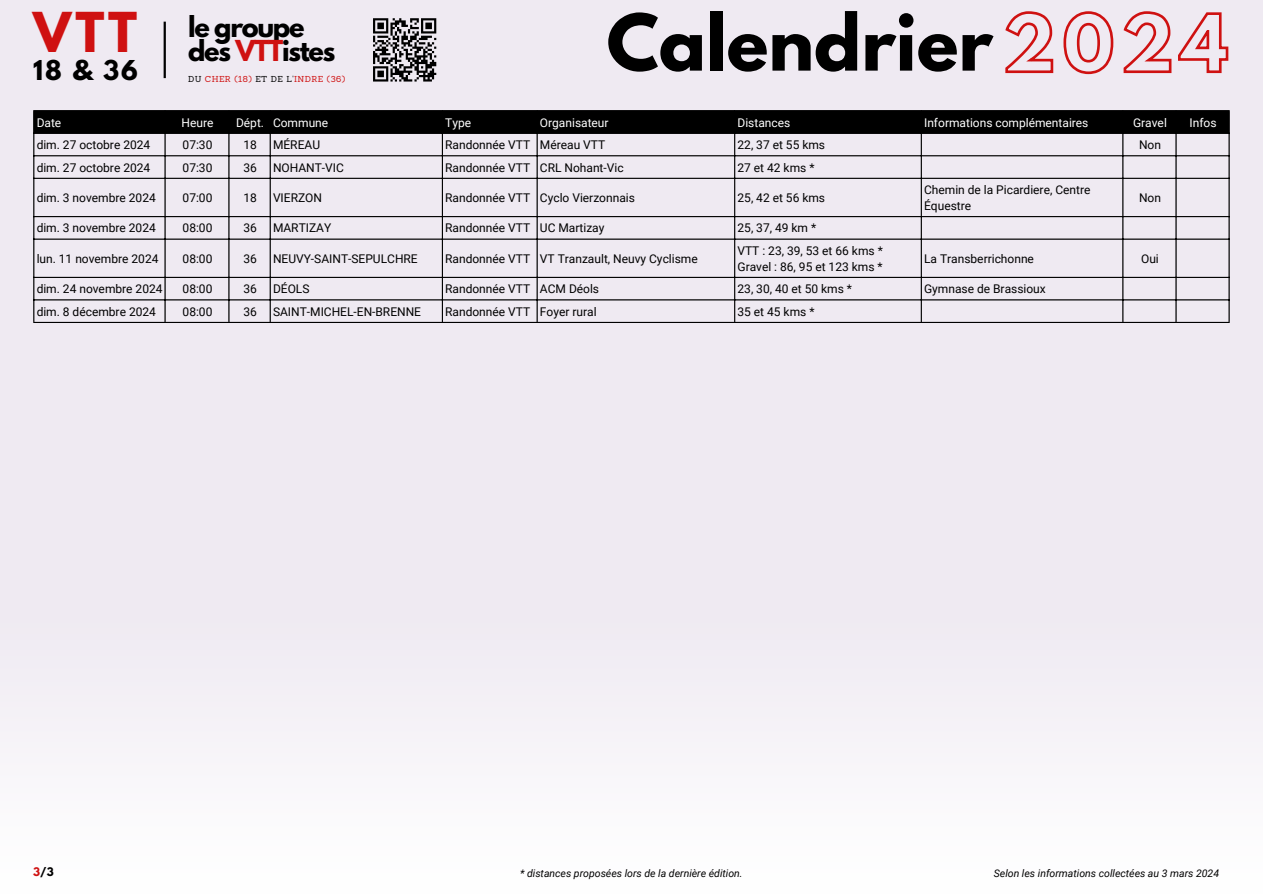
<style>
.page{position:relative;width:1263px;height:894px;background:#fff}
.page>*{position:absolute;margin:0;border:0;box-sizing:border-box;transform-origin:0 0}
.t1{font:700 69.15px "League Spartan";color:#000}
.t2{font:700 48.75px "League Spartan";color:#cf1111}
.t3{font:700 25.5px/23.7px "League Spartan";letter-spacing:-.05em;color:#000}
.t4{font:700 24.3px "League Spartan";color:#000}
.t5{font:12px/16px "Roboto";color:#000}
.t6{font:12px "Roboto";color:#fff}
.t7{font:italic 10.5px "Roboto";color:#000}
.t8{font:700 10.5px "League Spartan";color:#000}
.t9{font:8.4px "Sanchez";letter-spacing:.05em;color:#cf1111}
.s1{color:#cf1111}
.s2{color:#000}
.s3{font-size:70.35px;color:rgb(0 0 0/0)}
</style>
<div class="page">
<div style="left:0;top:0;width:1263px;height:893px;background:#efeaf2"></div>
<img style="left:0;top:244px;width:1263px;height:649px">
<div style="left:34px;top:111px;width:1194px;height:22px;background:#000"></div>
<hr style="left:33px;top:111px;width:1px;height:211px;background:#000">
<hr style="left:164px;top:111px;width:2px;height:211px;background:#000">
<hr style="left:228px;top:111px;width:2px;height:211px;background:#000">
<hr style="left:270px;top:111px;width:1px;height:211px;background:#000">
<hr style="left:442px;top:111px;width:1px;height:211px;background:#000">
<hr style="left:537px;top:111px;width:1px;height:211px;background:#000">
<hr style="left:734px;top:111px;width:1px;height:211px;background:#000">
<hr style="left:921px;top:111px;width:1px;height:211px;background:#000">
<hr style="left:1122px;top:111px;width:1px;height:211px;background:#000">
<hr style="left:1175px;top:111px;width:1px;height:211px;background:#000">
<hr style="left:1228px;top:111px;width:2px;height:211px;background:#000">
<hr style="left:33px;top:110px;width:1197px;height:1px;background:#000">
<hr style="left:33px;top:133px;width:1197px;height:1px;background:#000">
<hr style="left:33px;top:155px;width:1197px;height:1px;background:#000">
<hr style="left:33px;top:178px;width:1197px;height:1px;background:#000">
<hr style="left:33px;top:216px;width:1197px;height:1px;background:#000">
<hr style="left:33px;top:238px;width:1197px;height:1px;background:#000">
<hr style="left:33px;top:277px;width:1197px;height:1px;background:#000">
<hr style="left:33px;top:299px;width:1197px;height:1px;background:#000">
<hr style="left:33px;top:322px;width:1197px;height:1px;background:#000">
<svg style="left:1005px;top:11px;width:224px;height:64px"></svg>
<svg style="left:373px;top:18px;width:64px;height:64px"></svg>
<hr style="left:164px;top:22px;width:2px;height:56px;background:#000">
<p class="t2" style="left:33px;top:8px;width:105px">VTT</p>
<p class="t4" style="left:33px;top:58px;width:106px">18 &amp; 36</p>
<h4 class="t3" style="left:188px;top:18px;width:149px">le groupe des <span class="s1">VTT</span>istes</h4>
<p class="t9" style="left:188px;top:73px;width:159px"><span class="s2">DU</span> CHER (18) <span class="s2">ET DE L'</span>INDRE (36)</p>
<p class="t1" style="left:607px;top:8px;width:623px">Calendrier<span class="s3">2024</span></p>
<h3 class="t6" style="left:37px;top:115px;width:26px">Date</h3>
<p class="t6" style="left:182px;top:115px;width:33px">Heure</p>
<h1 class="t6" style="left:236px;top:115px;width:30px">Dépt.</h1>
<h1 class="t6" style="left:273px;top:115px;width:57px">Commune</h1>
<p class="t6" style="left:445px;top:115px;width:27px">Type</p>
<p class="t6" style="left:540px;top:115px;width:70px">Organisateur</p>
<p class="t6" style="left:737px;top:115px;width:54px">Distances</p>
<p class="t6" style="left:924px;top:115px;width:166px">Informations complémentaires</p>
<p class="t6" style="left:1133px;top:115px;width:35px">Gravel</p>
<p class="t6" style="left:1189px;top:115px;width:29px">Infos</p>
<p class="t5" style="left:37px;top:137px;width:115px">dim. 27 octobre 2024</p>
<p class="t5" style="left:183px;top:137px;width:31px">07:30</p>
<p class="t5" style="left:243px;top:137px;width:15px">18</p>
<p class="t5" style="left:273px;top:137px;width:49px">MÉREAU</p>
<p class="t5" style="left:445px;top:137px;width:86px">Randonnée VTT</p>
<p class="t5" style="left:540px;top:137px;width:67px">Méreau VTT</p>
<p class="t5" style="left:737px;top:137px;width:89px">22, 37 et 55 kms</p>
<p class="t5" style="left:1139px;top:137px;width:23px">Non</p>
<p class="t5" style="left:37px;top:159px;width:115px">dim. 27 octobre 2024</p>
<p class="t5" style="left:183px;top:159px;width:31px">07:30</p>
<p class="t5" style="left:243px;top:159px;width:15px">36</p>
<p class="t5" style="left:273px;top:159px;width:72px">NOHANT-VIC</p>
<p class="t5" style="left:445px;top:159px;width:86px">Randonnée VTT</p>
<p class="t5" style="left:540px;top:159px;width:85px">CRL Nohant-Vic</p>
<p class="t5" style="left:737px;top:159px;width:78px">27 et 42 kms *</p>
<p class="t5" style="left:37px;top:190px;width:121px">dim. 3 novembre 2024</p>
<p class="t5" style="left:183px;top:190px;width:31px">07:00</p>
<p class="t5" style="left:243px;top:190px;width:15px">18</p>
<p class="t5" style="left:273px;top:190px;width:51px">VIERZON</p>
<p class="t5" style="left:445px;top:190px;width:86px">Randonnée VTT</p>
<p class="t5" style="left:540px;top:190px;width:97px">Cyclo Vierzonnais</p>
<p class="t5" style="left:737px;top:190px;width:89px">25, 42 et 56 kms</p>
<p class="t5" style="left:924px;top:182px;width:168px">Chemin de la Picardiere, Centre<br>Équestre</p>
<p class="t5" style="left:1139px;top:190px;width:23px">Non</p>
<p class="t5" style="left:37px;top:220px;width:121px">dim. 3 novembre 2024</p>
<p class="t5" style="left:183px;top:220px;width:31px">08:00</p>
<p class="t5" style="left:243px;top:220px;width:15px">36</p>
<p class="t5" style="left:273px;top:220px;width:60px">MARTIZAY</p>
<p class="t5" style="left:445px;top:220px;width:86px">Randonnée VTT</p>
<p class="t5" style="left:540px;top:220px;width:66px">UC Martizay</p>
<p class="t5" style="left:737px;top:220px;width:80px">25, 37, 49 km *</p>
<p class="t5" style="left:37px;top:251px;width:123px">lun. 11 novembre 2024</p>
<p class="t5" style="left:183px;top:251px;width:31px">08:00</p>
<p class="t5" style="left:243px;top:251px;width:15px">36</p>
<p class="t5" style="left:273px;top:251px;width:146px">NEUVY-SAINT-SEPULCHRE</p>
<p class="t5" style="left:445px;top:251px;width:86px">Randonnée VTT</p>
<p class="t5" style="left:540px;top:251px;width:159px">VT Tranzault, Neuvy Cyclisme</p>
<p class="t5" style="left:737px;top:243px;width:147px">VTT : 23, 39, 53 et 66 kms *</p>
<p class="t5" style="left:737px;top:259px;width:147px">Gravel : 86, 95 et 123 kms *</p>
<p class="t5" style="left:924px;top:251px;width:111px">La Transberrichonne</p>
<p class="t5" style="left:1141px;top:251px;width:19px">Oui</p>
<p class="t5" style="left:37px;top:281px;width:127px">dim. 24 novembre 2024</p>
<p class="t5" style="left:183px;top:281px;width:31px">08:00</p>
<p class="t5" style="left:243px;top:281px;width:15px">36</p>
<p class="t5" style="left:273px;top:281px;width:38px">DÉOLS</p>
<p class="t5" style="left:445px;top:281px;width:86px">Randonnée VTT</p>
<p class="t5" style="left:540px;top:281px;width:61px">ACM Déols</p>
<p class="t5" style="left:737px;top:281px;width:116px">23, 30, 40 et 50 kms *</p>
<p class="t5" style="left:924px;top:281px;width:123px">Gymnase de Brassioux</p>
<p class="t5" style="left:37px;top:303px;width:121px">dim. 8 décembre 2024</p>
<p class="t5" style="left:183px;top:303px;width:31px">08:00</p>
<p class="t5" style="left:243px;top:303px;width:15px">36</p>
<p class="t5" style="left:273px;top:303px;width:150px">SAINT-MICHEL-EN-BRENNE</p>
<p class="t5" style="left:445px;top:303px;width:86px">Randonnée VTT</p>
<p class="t5" style="left:540px;top:303px;width:58px">Foyer rural</p>
<p class="t5" style="left:737px;top:303px;width:78px">35 et 45 kms *</p>
<p class="t8" style="left:33px;top:865px;width:22px"><span class="s1">3</span>/3</p>
<p class="t7" style="left:520px;top:867px;width:224px">* distances proposées lors de la dernière édition.</p>
<p class="t7" style="left:994px;top:867px;width:227px">Selon les informations collectées au 3 mars 2024</p>
</div>
